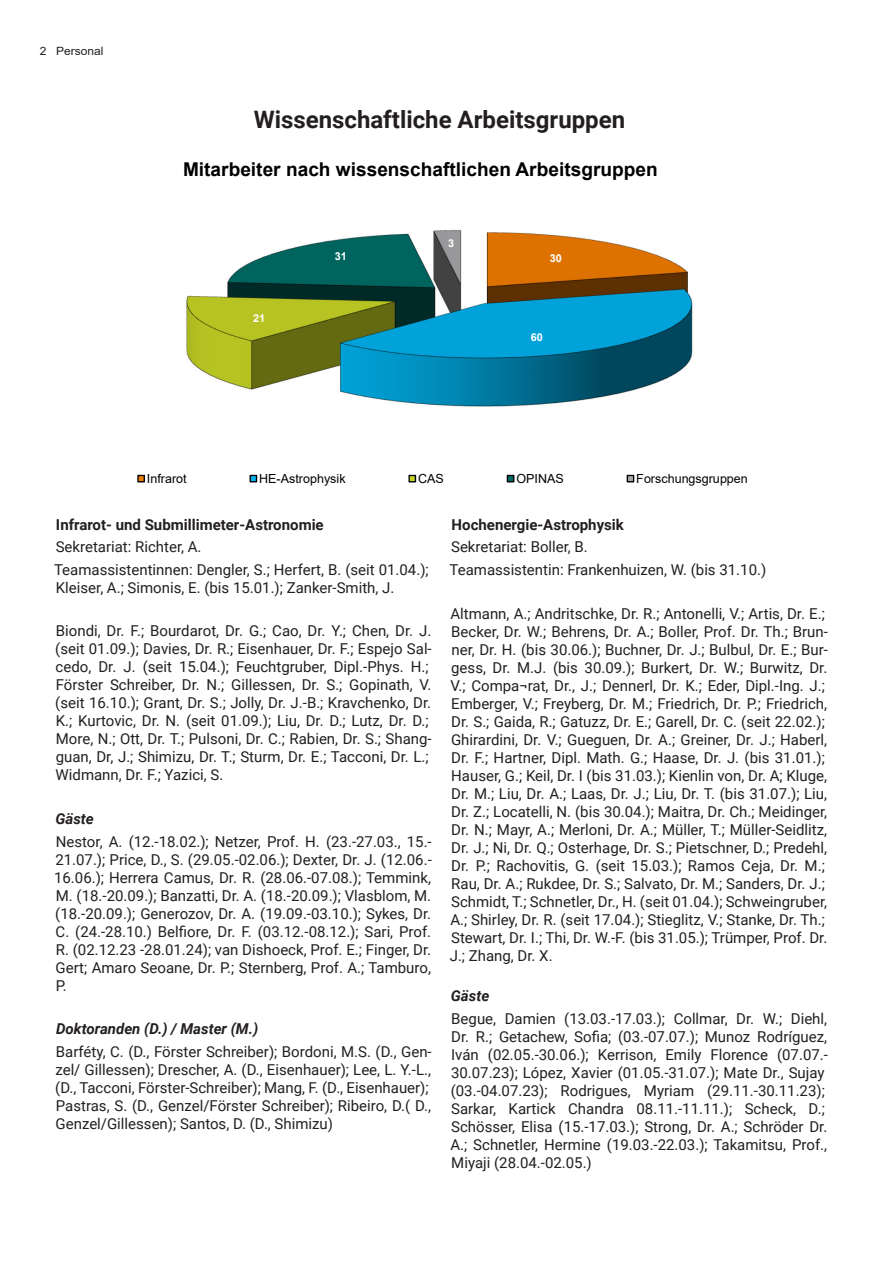
<style>
.page{position:relative;width:893px;height:1263px;background:#fff}
.page>*{position:absolute;margin:0;border:0;box-sizing:border-box;transform-origin:0 0}
.Überschrift16{font:700 24px "Roboto";color:#231f20}
.t1{font:700 19.05px "Arial";color:#000}
.Fließtext-_10normal{font:15px/18px "Roboto";color:#231f20}
.Fließtext-_10normal-2{font:700 15px "Roboto";color:#231f20}
.Fließtext-_10normal-3{font:italic 700 15px "Roboto";color:#231f20}
.Fließtext-10bolditalic{font:italic 700 15px "Roboto";color:#231f20}
.t2{font:12.45px "Arial";color:#000}
.t3{font:11.4px "Arial";color:#231f20;scale:1.05 1}
.t4{font:700 10.95px "Arial";letter-spacing:.005em;color:#fff}
</style>
<div class="page">
<img style="left:186px;top:230px;width:507px;height:177px">
<svg style="left:137px;top:475px;width:8px;height:7px"></svg>
<svg style="left:250px;top:475px;width:7px;height:7px"></svg>
<svg style="left:408px;top:475px;width:8px;height:7px"></svg>
<svg style="left:507px;top:475px;width:7px;height:7px"></svg>
<svg style="left:627px;top:475px;width:7px;height:7px"></svg>
<p class="t3" style="left:40px;top:43px;width:62px">2 Personal</p>
<p class="Überschrift16" style="left:254px;top:102px;width:373px">Wissenschaftliche Arbeitsgruppen</p>
<p class="t1" style="left:183px;top:156px;width:476px">Mitarbeiter nach wissenschaftlichen Arbeitsgruppen</p>
<p class="t4" style="left:253px;top:311px;width:14px">21</p>
<p class="t4" style="left:335px;top:249px;width:14px">31</p>
<p class="t4" style="left:448px;top:235px;width:8px">3</p>
<p class="t4" style="left:550px;top:250px;width:14px">30</p>
<p class="t4" style="left:531px;top:329px;width:14px">60</p>
<p class="t2" style="left:147px;top:470px;width:41px">Infrarot</p>
<p class="t2" style="left:259px;top:470px;width:88px">HE-Astrophysik</p>
<p class="t2" style="left:418px;top:470px;width:27px">CAS</p>
<p class="t2" style="left:516px;top:470px;width:49px">OPINAS</p>
<p class="t2" style="left:636px;top:470px;width:113px">Forschungsgruppen</p>
<p class="Fließtext-_10normal-2" style="left:56px;top:514px;width:269px">Infrarot- und Submillimeter-Astronomie</p>
<p class="Fließtext-_10normal" style="left:56px;top:537px;width:147px">Sekretariat: Richter, A.</p>
<p class="Fließtext-_10normal" style="left:54px;top:560px;width:376px">Teamassistentinnen: Dengler, S.; Herfert, B. (seit 01.04.);<br>Kleiser, A.; Simonis, E. (bis 15.01.); Zanker-Smith, J.</p>
<p class="Fließtext-_10normal" style="left:55px;top:621px;width:378px">Biondi, Dr. F.; Bourdarot, Dr. G.; Cao, Dr. Y.; Chen, Dr. J. (seit 01.09.); Davies, Dr. R.; Eisenhauer, Dr. F.; Espejo Sal&shy;cedo, Dr. J. (seit 15.04.); Feuchtgruber, Dipl.-Phys. H.; Förster Schreiber, Dr. N.; Gillessen, Dr. S.; Gopinath, V. (seit 16.10.); Grant, Dr. S.; Jolly, Dr. J.-B.; Kravchenko, Dr.<br>K.; Kurtovic, Dr. N. (seit 01.09.); Liu, Dr. D.; Lutz, Dr. D.; More, N.; Ott, Dr. T.; Pulsoni, Dr. C.; Rabien, Dr. S.; Shang&shy;guan, Dr, J.; Shimizu, Dr. T.; Sturm, Dr. E.; Tacconi, Dr. L.; Widmann, Dr. F.; Yazici, S.</p>
<p class="Fließtext-_10normal-3" style="left:56px;top:808px;width:40px">Gäste</p>
<p class="Fließtext-_10normal" style="left:54px;top:832px;width:379px;text-align:justify">Nestor, A. (12.-18.02.); Netzer, Prof. H. (23.-27.03., 15.- 21.07.); Price, D., S. (29.05.-02.06.); Dexter, Dr. J. (12.06.- 16.06.); Herrera Camus, Dr. R. (28.06.-07.08.); Temmink, M. (18.-20.09.); Banzatti, Dr. A. (18.-20.09.); Vlasblom, M. (18.-20.09.); Generozov, Dr. A. (19.09.-03.10.); Sykes, Dr.<br>C. (24.-28.10.) Belfiore, Dr. F. (03.12.-08.12.); Sari, Prof.<br>R. (02.12.23 -28.01.24); van Dishoeck, Prof. E.; Finger, Dr.<br>Gert; Amaro Seoane, Dr. P.; Sternberg, Prof. A.; Tamburo, P.</p>
<p class="Fließtext-_10normal-3" style="left:56px;top:1018px;width:204px">Doktoranden (D.) / Master (M.)</p>
<p class="Fließtext-_10normal" style="left:55px;top:1042px;width:378px">Barféty, C. (D., Förster Schreiber); Bordoni, M.S. (D., Gen&shy;zel/ Gillessen); Drescher, A. (D., Eisenhauer); Lee, L. Y.-L., (D., Tacconi, Förster-Schreiber); Mang, F. (D., Eisenhauer); Pastras, S. (D., Genzel/Förster Schreiber); Ribeiro, D.( D., Genzel/Gillessen); Santos, D. (D., Shimizu)</p>
<p class="Fließtext-_10normal-2" style="left:452px;top:514px;width:174px">Hochenergie-Astrophysik</p>
<p class="Fließtext-_10normal" style="left:451px;top:537px;width:138px">Sekretariat: Boller, B.</p>
<p class="Fließtext-_10normal" style="left:450px;top:560px;width:318px">Teamassistentin: Frankenhuizen, W. (bis 31.10.)</p>
<p class="Fließtext-_10normal" style="left:450px;top:604px;width:380px">Altmann, A.; Andritschke, Dr. R.; Antonelli, V.; Artis, Dr. E.; Becker, Dr. W.; Behrens, Dr. A.; Boller, Prof. Dr. Th.; Brun&shy;ner, Dr. H. (bis 30.06.); Buchner, Dr. J.; Bulbul, Dr. E.; Bur&shy;gess, Dr. M.J. (bis 30.09.); Burkert, Dr. W.; Burwitz, Dr.<br>V.; Compa¬rat, Dr., J.; Dennerl, Dr. K.; Eder, Dipl.-Ing. J.; Emberger, V.; Freyberg, Dr. M.; Friedrich, Dr. P.; Friedrich, Dr. S.; Gaida, R.; Gatuzz, Dr. E.; Garell, Dr. C. (seit 22.02.); Ghirardini, Dr. V.; Gueguen, Dr. A.; Greiner, Dr. J.; Haberl, Dr. F.; Hartner, Dipl. Math. G.; Haase, Dr. J. (bis 31.01.); Hauser, G.; Keil, Dr. I (bis 31.03.); Kienlin von, Dr. A; Kluge, Dr. M.; Liu, Dr. A.; Laas, Dr. J.; Liu, Dr. T. (bis 31.07.); Liu, Dr. Z.; Locatelli, N. (bis 30.04.); Maitra, Dr. Ch.; Meidinger, Dr. N.; Mayr, A.; Merloni, Dr. A.; Müller, T.; Müller-Seidlitz, Dr. J.; Ni, Dr. Q.; Osterhage, Dr. S.; Pietschner, D.; Predehl, Dr. P.; Rachovitis, G. (seit 15.03.); Ramos Ceja, Dr. M.; Rau, Dr. A.; Rukdee, Dr. S.; Salvato, Dr. M.; Sanders, Dr. J.; Schmidt, T.; Schnetler, Dr., H. (seit 01.04.); Schweingruber, A.; Shirley, Dr. R. (seit 17.04.); Stieglitz, V.; Stanke, Dr. Th.; Stewart, Dr. I.; Thi, Dr. W.-F. (bis 31.05.); Trümper, Prof. Dr.<br>J.; Zhang, Dr. X.</p>
<p class="Fließtext-10bolditalic" style="left:451px;top:985px;width:40px">Gäste</p>
<p class="Fließtext-_10normal" style="left:450px;top:1009px;width:379px">Begue, Damien (13.03.-17.03.); Collmar, Dr. W.; Diehl, Dr. R.; Getachew, Sofia; (03.-07.07.); Munoz Rodríguez, Iván (02.05.-30.06.); Kerrison, Emily Florence (07.07.- 30.07.23); López, Xavier (01.05.-31.07.); Mate Dr., Sujay (03.-04.07.23); Rodrigues, Myriam (29.11.-30.11.23); Sarkar, Kartick Chandra 08.11.-11.11.); Scheck, D.; Schösser, Elisa (15.-17.03.); Strong, Dr. A.; Schröder Dr.<br>A.; Schnetler, Hermine (19.03.-22.03.); Takamitsu, Prof., Miyaji (28.04.-02.05.)</p>
</div>
